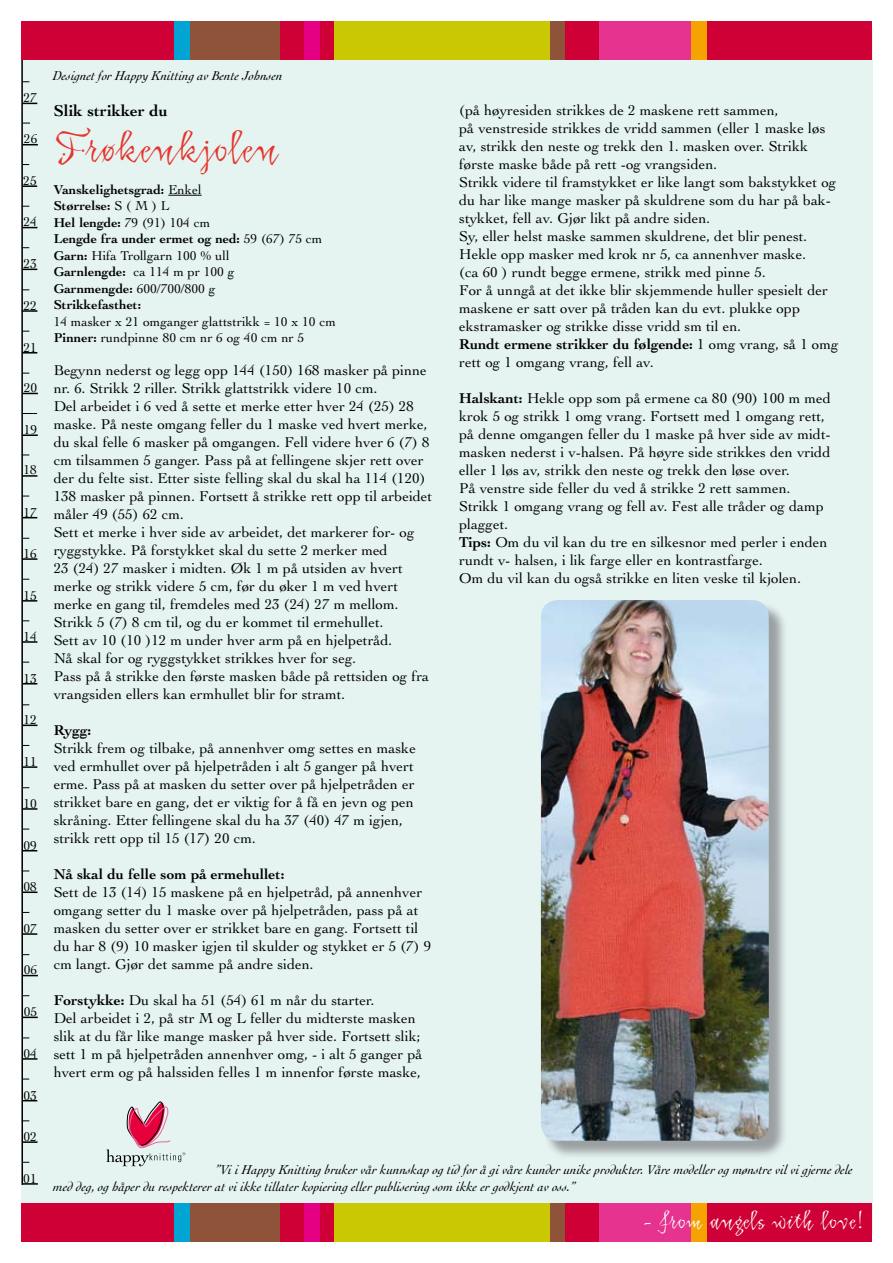
<style>
.page{position:relative;width:893px;height:1263px;background:#fff}
.page>*{position:absolute;margin:0;border:0;box-sizing:border-box;transform-origin:0 0}
.t1{font:45px "Katfish Plain";color:#e7342c}
.t2{font:25.5px "Katfish Plain";color:#fff}
.t3{font:700 16.5px "Cochin";color:#000}
.t4{font:15px/18px "Cochin";color:#000}
.t5{font:700 15px "Cochin";color:#000}
.t6{font:italic 13.5px/16.2px "Cochin";color:#000}
.t7{font:700 13.5px/16.5px "Cochin";color:#000}
.t8{font:13.5px/16.5px "Cochin";color:#000}
.s1{font-weight:400}
.s2{font-weight:700}
</style>
<div class="page">
<div style="left:21px;top:28px;width:851px;height:1206px;background:#e5f3f1"></div>
<svg style="left:23px;top:1183px;width:15px;height:2px"></svg>
<hr style="left:21px;top:56px;width:2px;height:1129px;background:#000">
<svg style="left:23px;top:1141px;width:15px;height:2px"></svg>
<svg style="left:23px;top:1100px;width:14px;height:1px"></svg>
<svg style="left:23px;top:1058px;width:14px;height:2px"></svg>
<svg style="left:23px;top:1016px;width:15px;height:2px"></svg>
<svg style="left:23px;top:975px;width:15px;height:1px"></svg>
<svg style="left:23px;top:933px;width:14px;height:2px"></svg>
<svg style="left:23px;top:891px;width:14px;height:2px"></svg>
<svg style="left:23px;top:850px;width:14px;height:1px"></svg>
<svg style="left:23px;top:808px;width:14px;height:2px"></svg>
<svg style="left:23px;top:766px;width:14px;height:2px"></svg>
<svg style="left:23px;top:724px;width:14px;height:2px"></svg>
<svg style="left:23px;top:683px;width:14px;height:1px"></svg>
<svg style="left:23px;top:641px;width:14px;height:2px"></svg>
<svg style="left:23px;top:600px;width:14px;height:2px"></svg>
<svg style="left:23px;top:558px;width:14px;height:2px"></svg>
<svg style="left:23px;top:517px;width:14px;height:1px"></svg>
<svg style="left:23px;top:475px;width:14px;height:2px"></svg>
<svg style="left:23px;top:434px;width:15px;height:2px"></svg>
<svg style="left:23px;top:393px;width:15px;height:1px"></svg>
<svg style="left:23px;top:413px;width:14px;height:1px"></svg>
<svg style="left:23px;top:352px;width:14px;height:1px"></svg>
<svg style="left:23px;top:310px;width:14px;height:2px"></svg>
<svg style="left:23px;top:269px;width:14px;height:1px"></svg>
<svg style="left:23px;top:227px;width:14px;height:1px"></svg>
<svg style="left:22px;top:185px;width:15px;height:2px"></svg>
<svg style="left:23px;top:144px;width:15px;height:1px"></svg>
<svg style="left:23px;top:103px;width:14px;height:1px"></svg>
<div style="left:21px;top:21px;width:851px;height:39px;background:#cf0035"></div>
<div style="left:174px;top:21px;width:16px;height:39px;background:#01a4d3"></div>
<div style="left:190px;top:21px;width:90px;height:39px;background:#8f533a"></div>
<div style="left:304px;top:21px;width:16px;height:39px;background:#e50083"></div>
<div style="left:334px;top:21px;width:217px;height:39px;background:#c9c802"></div>
<div style="left:550px;top:21px;width:15px;height:39px;background:#8f533a"></div>
<div style="left:600px;top:21px;width:93px;height:39px;background:#e5338f"></div>
<div style="left:691px;top:21px;width:16px;height:39px;background:#f5a300"></div>
<svg style="left:106px;top:1101px;width:79px;height:65px"></svg>
<hr style="left:168px;top:195px;width:34px;height:1px;background:#000">
<div style="left:543px;top:602px;width:244px;height:558px;background:#747378;opacity:.65"></div>
<img style="left:541px;top:600px;width:228px;height:541px">
<div style="left:21px;top:1203px;width:851px;height:39px;background:#cf0035"></div>
<div style="left:174px;top:1203px;width:16px;height:39px;background:#01a4d3"></div>
<div style="left:190px;top:1203px;width:90px;height:39px;background:#8f533a"></div>
<div style="left:304px;top:1203px;width:16px;height:39px;background:#e50083"></div>
<div style="left:334px;top:1203px;width:217px;height:39px;background:#c9c802"></div>
<div style="left:550px;top:1203px;width:15px;height:39px;background:#8f533a"></div>
<div style="left:600px;top:1203px;width:93px;height:39px;background:#e5338f"></div>
<div style="left:691px;top:1203px;width:16px;height:39px;background:#f5a300"></div>
<p class="t8" style="left:23px;top:89px;width:15px">27</p>
<p class="t8" style="left:24px;top:131px;width:15px">26</p>
<p class="t8" style="left:23px;top:172px;width:15px">25</p>
<p class="t8" style="left:23px;top:213px;width:15px">24</p>
<p class="t8" style="left:23px;top:256px;width:15px">23</p>
<p class="t8" style="left:23px;top:297px;width:15px">22</p>
<p class="t8" style="left:23px;top:339px;width:15px">21</p>
<p class="t8" style="left:24px;top:379px;width:15px">20</p>
<p class="t8" style="left:24px;top:421px;width:15px">19</p>
<p class="t8" style="left:23px;top:462px;width:15px">18</p>
<p class="t8" style="left:23px;top:504px;width:15px">17</p>
<p class="t8" style="left:23px;top:545px;width:15px">16</p>
<p class="t8" style="left:23px;top:587px;width:15px">15</p>
<p class="t8" style="left:23px;top:628px;width:15px">14</p>
<p class="t8" style="left:23px;top:670px;width:15px">13</p>
<p class="t8" style="left:23px;top:711px;width:15px">12</p>
<p class="t8" style="left:23px;top:753px;width:15px">11</p>
<p class="t8" style="left:23px;top:795px;width:15px">10</p>
<p class="t8" style="left:23px;top:837px;width:15px">09</p>
<p class="t8" style="left:23px;top:878px;width:15px">08</p>
<p class="t8" style="left:23px;top:920px;width:15px">07</p>
<p class="t8" style="left:24px;top:961px;width:15px">06</p>
<p class="t8" style="left:24px;top:1003px;width:15px">05</p>
<p class="t8" style="left:23px;top:1045px;width:15px">04</p>
<p class="t8" style="left:23px;top:1087px;width:15px">03</p>
<p class="t8" style="left:23px;top:1128px;width:15px">02</p>
<p class="t8" style="left:23px;top:1170px;width:15px">01</p>
<p class="t6" style="left:53px;top:67px;width:231px">Designet for Happy Knitting av Bente Johnsen</p>
<p class="t3" style="left:54px;top:101px;width:115px">Slik strikker du</p>
<h1 class="t1" style="left:54px;top:119px;width:226px">Frøkenkjolen</h1>
<p class="t7" style="left:54px;top:181px;width:270px">Vanskelighetsgrad: <span class="s1">Enkel<br></span>Størrelse: <span class="s1">S ( M ) L<br></span>Hel lengde: <span class="s1">79 (91) 104 cm<br></span>Lengde fra under ermet og ned: <span class="s1">59 (67) 75 cm<br></span>Garn: <span class="s1">Hifa Trollgarn 100 % ull<br></span>Garnlengde: <span class="s1">ca 114 m pr 100 g<br></span>Garnmengde: <span class="s1">600/700/800 g<br></span>Strikkefasthet:</p>
<p class="t8" style="left:54px;top:313px;width:284px">14 masker x 21 omganger glattstrikk = 10 x 10 cm<br><span class="s2">Pinner:</span> rundpinne 80 cm nr 6 og 40 cm nr 5</p>
<p class="t4" style="left:54px;top:361px;width:380px">Begynn nederst og legg opp 144 (150) 168 masker på pinne nr. 6. Strikk 2 riller. Strikk glattstrikk videre 10 cm.<br>Del arbeidet i 6 ved å sette et merke etter hver 24 (25) 28 maske. På neste omgang feller du 1 maske ved hvert merke, du skal felle 6 masker på omgangen. Fell videre hver 6 (7) 8 cm tilsammen 5 ganger. Pass på at fellingene skjer rett over der du felte sist. Etter siste felling skal du skal ha 114 (120)<br>138 masker på pinnen. Fortsett å strikke rett opp til arbeidet måler 49 (55) 62 cm.<br>Sett et merke i hver side av arbeidet, det markerer for- og ryggstykke. På forstykket skal du sette 2 merker med<br>23 (24) 27 masker i midten. Øk 1 m på utsiden av hvert merke og strikk videre 5 cm, før du øker 1 m ved hvert merke en gang til, fremdeles med 23 (24) 27 m mellom.<br>Strikk 5 (7) 8 cm til, og du er kommet til ermehullet.<br>Sett av 10 (10 )12 m under hver arm på en hjelpetråd.<br>Nå skal for og ryggstykket strikkes hver for seg.<br>Pass på å strikke den første masken både på rettsiden og fra vrangsiden ellers kan ermhullet blir for stramt.</p>
<p class="t5" style="left:54px;top:722px;width:39px">Rygg:</p>
<p class="t4" style="left:54px;top:739px;width:364px">Strikk frem og tilbake, på annenhver omg settes en maske ved ermhullet over på hjelpetråden i alt 5 ganger på hvert erme. Pass på at masken du setter over på hjelpetråden er strikket bare en gang, det er viktig for å få en jevn og pen skråning. Etter fellingene skal du ha 37 (40) 47 m igjen, strikk rett opp til 15 (17) 20 cm.</p>
<p class="t5" style="left:54px;top:866px;width:233px">Nå skal du felle som på ermehullet:</p>
<p class="t4" style="left:54px;top:883px;width:379px">Sett de 13 (14) 15 maskene på en hjelpetråd, på annenhver omgang setter du 1 maske over på hjelpetråden, pass på at masken du setter over er strikket bare en gang. Fortsett til du har 8 (9) 10 masker igjen til skulder og stykket er 5 (7) 9 cm langt. Gjør det samme på andre siden.</p>
<p class="t4" style="left:54px;top:991px;width:370px"><span class="s2">Forstykke:</span> Du skal ha 51 (54) 61 m når du starter.<br>Del arbeidet i 2, på str M og L feller du midterste masken slik at du får like mange masker på hver side. Fortsett slik; sett 1 m på hjelpetråden annenhver omg, - i alt 5 ganger på hvert erm og på halssiden felles 1 m innenfor første maske,</p>
<p class="t4" style="left:459px;top:101px;width:381px">(på høyresiden strikkes de 2 maskene rett sammen,<br>på venstreside strikkes de vridd sammen (eller 1 maske løs av, strikk den neste og trekk den 1. masken over. Strikk første maske både på rett -og vrangsiden.<br>Strikk videre til framstykket er like langt som bakstykket og du har like mange masker på skuldrene som du har på bak&shy;stykket, fell av. Gjør likt på andre siden.<br>Sy, eller helst maske sammen skuldrene, det blir penest.<br>Hekle opp masker med krok nr 5, ca annenhver maske.<br>(ca 60 ) rundt begge ermene, strikk med pinne 5.<br>For å unngå at det ikke blir skjemmende huller spesielt der maskene er satt over på tråden kan du evt. plukke opp ekstramasker og strikke disse vridd sm til en.<br><span class="s2">Rundt ermene strikker du følgende:</span> 1 omg vrang, så 1 omg rett og 1 omgang vrang, fell av.</p>
<p class="t4" style="left:459px;top:389px;width:373px"><span class="s2">Halskant:</span> Hekle opp som på ermene ca 80 (90) 100 m med krok 5 og strikk 1 omg vrang. Fortsett med 1 omgang rett, på denne omgangen feller du 1 maske på hver side av midt&shy;masken nederst i v-halsen. På høyre side strikkes den vridd eller 1 løs av, strikk den neste og trekk den løse over.<br>På venstre side feller du ved å strikke 2 rett sammen.<br>Strikk 1 omgang vrang og fell av. Fest alle tråder og damp plagget.<br><span class="s2">Tips:</span> Om du vil kan du tre en silkesnor med perler i enden rundt v- halsen, i lik farge eller en kontrastfarge.<br>Om du vil kan du også strikke en liten veske til kjolen.</p>
<p class="t6" style="left:53px;top:1162px;width:801px;text-indent:162px">”Vi i Happy Knitting bruker vår kunnskap og tid for å gi våre kunder unike produkter. Våre modeller og mønstre vil vi gjerne dele med deg, og håper du respekterer at vi ikke tillater kopiering eller publisering som ikke er godkjent av oss.”</p>
<h2 class="t2" style="left:643px;top:1205px;width:224px">- from angels with love!</h2>
</div>
